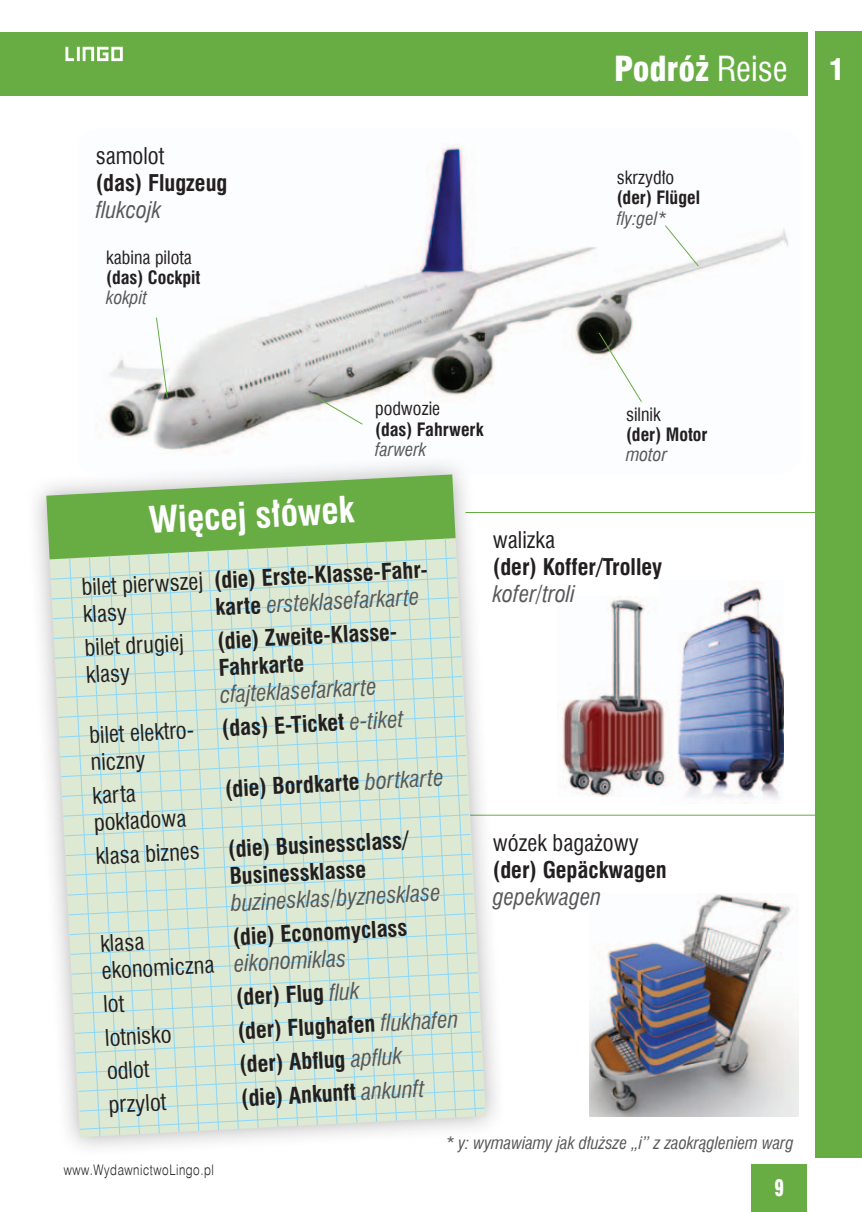
<style>
.page{position:relative;width:862px;height:1212px;background:#fff}
.page>*{position:absolute;margin:0;border:0;box-sizing:border-box;transform-origin:0 0}
.t1{font:700 36px "Swis 721 Cn EU";color:#fff}
.t2{font:33.75px "Swis 721 Blk Cn EU";color:#fff}
.t3{font:29.25px "Swis 721 Blk Cn EU";color:#fff}
.wiecej_slowek{font:700 22.5px/27px "Swis 721 Cn EU";color:#231f20}
.polskie{font:22.5px/27px "Swis 721 Cn EU";color:#231f20}
.slowka{font:700 22.5px/27px "Swis 721 Cn EU";color:#231f20}
.t4{font:22.5px "Swis 721 Blk Cn EU";color:#fff;scale:.8 1}
.slowka_male{font:700 18px/20.2px "Swis 721 Cn EU";color:#231f20}
.slowka_male-2{font:18px/20.2px "Swis 721 Cn EU";color:#231f20}
.slowka_male-3{font:italic 16.88px "Swis 721 Cn EU";color:#57585a}
.t5{font:14.62px "Swis 721 Lt EU";letter-spacing:.05em;color:#231f20;scale:.8 1}
.s1{font-weight:400}
.s2{font-weight:400;font-style:italic;color:#57585a}
.s3{font-weight:700}
.s4{font-style:italic;color:#57585a}
.s5{font-family:"Swis 721 Cn EU"}
</style>
<div class="page">
<div style="left:0;top:32px;width:807px;height:64px;background:#67ad44"></div>
<div style="left:815px;top:32px;width:46px;height:1126px;background:#67ad44"></div>
<div style="left:751px;top:1164px;width:55px;height:48px;background:#67ad44"></div>
<svg style="left:65px;top:47px;width:58px;height:14px"></svg>
<img style="left:589px;top:894px;width:208px;height:222px">
<img style="left:105px;top:145px;width:685px;height:307px">
<img style="left:677px;top:585px;width:105px;height:218px">
<img style="left:562px;top:597px;width:111px;height:199px">
<hr style="left:465px;top:512px;width:367px;height:1px;background:#67ad44">
<hr style="left:465px;top:815px;width:368px;height:1px;background:#67ad44">
<svg style="left:664px;top:225px;width:34px;height:42px"></svg>
<svg style="left:317px;top:397px;width:46px;height:28px"></svg>
<svg style="left:598px;top:332px;width:44px;height:70px"></svg>
<svg style="left:156px;top:317px;width:12px;height:81px"></svg>
<div style="left:24px;top:452px;width:481px;height:704px;background:#231f20;opacity:.34"></div>
<svg style="left:46px;top:474px;width:438px;height:662px;background:#cde2ca"></svg>
<p class="slowka" style="left:96px;top:143px;width:133px"><span class="s1">samolot<br></span>(das) Flugzeug <span class="s2">flukcojk</span></p>
<p class="slowka_male-2" style="left:106px;top:247px;width:96px">kabina pilota <span class="s3">(das) Cockpit </span><span class="s4">kokpit</span></p>
<p class="t2" style="left:614px;top:48px;width:175px">Podróż <span class="s5">Reise</span></p>
<p class="t3" style="left:828px;top:52px;width:17px">1</p>
<p class="slowka_male" style="left:616px;top:168px;width:85px"><span class="s1">skrzydło </span>(der) Flügel <span class="s2">fly:gel*</span></p>
<p class="slowka_male" style="left:375px;top:399px;width:110px"><span class="s1">podwozie<br></span>(das) Fahrwerk <span class="s2">farwerk</span></p>
<p class="slowka_male" style="left:625px;top:405px;width:83px"><span class="s1">silnik<br></span>(der) Motor <span class="s2">motor</span></p>
<p class="t1" style="left:147px;top:499px;width:207px;rotate:-3deg">Więcej słówek</p>
<p class="polskie" style="left:81px;top:574px;width:123px;rotate:-3deg">bilet pierwszej klasy</p>
<p class="wiecej_slowek" style="left:213px;top:568px;width:230px;rotate:-3deg">(die) Erste-Klasse-Fahr&shy;karte <span class="s2">ersteklasefarkarte</span></p>
<p class="polskie" style="left:84px;top:634px;width:101px;rotate:-3deg">bilet drugiej klasy</p>
<p class="wiecej_slowek" style="left:216px;top:628px;width:197px;rotate:-3deg">(die) Zweite-Klasse-<br>Fahrkarte <span class="s2">cfajteklasefarkarte</span></p>
<p class="polskie" style="left:89px;top:722px;width:121px;rotate:-3deg">bilet elektro&shy;niczny</p>
<p class="wiecej_slowek" style="left:221px;top:716px;width:183px;rotate:-3deg">(das) E-Ticket <span class="s2">e-tiket</span></p>
<p class="polskie" style="left:92px;top:782px;width:94px;rotate:-3deg">karta pokładowa</p>
<p class="wiecej_slowek" style="left:224px;top:776px;width:220px;rotate:-3deg">(die) Bordkarte <span class="s2">bortkarte</span></p>
<p class="wiecej_slowek" style="left:227px;top:837px;width:211px;rotate:-3deg">(die) Businessclass/<br>Businessklasse <span class="s2">buzinesklas/byznesklase</span></p>
<p class="polskie" style="left:95px;top:842px;width:106px;rotate:-3deg">klasa biznes</p>
<p class="polskie" style="left:99px;top:930px;width:114px;rotate:-3deg">klasa ekonomiczna</p>
<p class="polskie" style="left:104px;top:1024px;width:68px;rotate:-3deg">lotnisko</p>
<p class="polskie" style="left:106px;top:1057px;width:44px;rotate:-3deg">odlot</p>
<p class="polskie" style="left:108px;top:1091px;width:59px;rotate:-3deg">przylot</p>
<p class="wiecej_slowek" style="left:232px;top:924px;width:176px;rotate:-3deg">(die) Economyclass <span class="s2">eikonomiklas</span></p>
<p class="wiecej_slowek" style="left:235px;top:985px;width:125px;rotate:-3deg">(der) Flug <span class="s2">fl uk</span></p>
<p class="wiecej_slowek" style="left:237px;top:1018px;width:222px;rotate:-3deg">(der) Flughafen <span class="s2">fl ukhafen</span></p>
<p class="wiecej_slowek" style="left:239px;top:1052px;width:164px;rotate:-3deg">(der) Abfl ug <span class="s2">apfl uk</span></p>
<p class="wiecej_slowek" style="left:240px;top:1085px;width:185px;rotate:-3deg">(die) Ankunft <span class="s2">ankunft</span></p>
<p class="slowka" style="left:492px;top:527px;width:171px"><span class="s1">walizka<br></span>(der) Koffer/Trolley <span class="s2">kofer/troli</span></p>
<p class="slowka" style="left:492px;top:830px;width:175px"><span class="s1">wózek bagażowy </span>(der) Gepäckwagen <span class="s2">gepekwagen</span></p>
<p class="t5" style="left:64px;top:1160px;width:189px">www.WydawnictwoLingo.pl</p>
<p class="slowka_male-3" style="left:445px;top:1133px;width:349px">* y: wymawiamy jak dłuższe „i” z zaokrągleniem warg</p>
<p class="t4" style="left:774px;top:1174px;width:14px">9</p>
</div>
